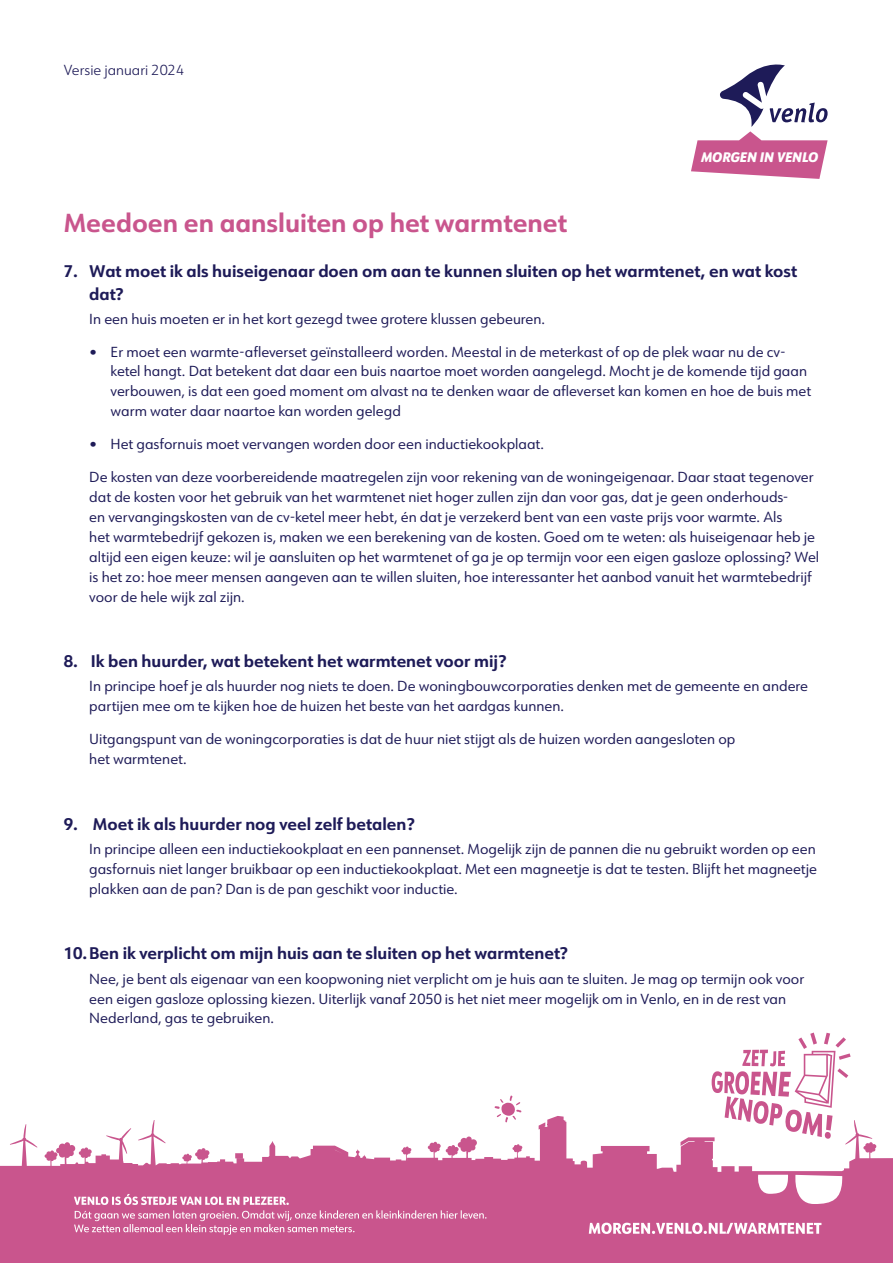
<style>
.page{position:relative;width:893px;height:1263px;background:#fff}
.page>*{position:absolute;margin:0;border:0;box-sizing:border-box;transform-origin:0 0}
.t1{font:700 25.5px "URW Form";color:#c9558d}
.t2{font:700 16.5px/23.1px "URW Form";color:#1e1b58}
.t3{font:14.25px/20px "URW Form";color:#1e1b58}
.t4{font:300 14.25px "URW Form";color:#1e1b58}
.t5{font:italic 800 13.5px "URW Form Semi Cond";color:#fff}
</style>
<div class="page">
<svg style="left:0;top:1095px;width:893px;height:168px;fill:#c9558d"></svg>
<svg style="left:589px;top:1223px;width:232px;height:11px"></svg>
<svg style="left:712px;top:1032px;width:139px;height:107px"></svg>
<svg style="left:74px;top:1194px;width:412px;height:41px;background:#d06c9c"></svg>
<svg style="left:691px;top:65px;width:137px;height:114px"></svg>
<p class="t4" style="left:64px;top:60px;width:122px">Versie januari 2024</p>
<p class="t5" style="left:701px;top:147px;width:119px">MORGEN IN VENLO</p>
<h1 class="t1" style="left:64px;top:205px;width:505px">Meedoen en aansluiten op het warmtenet</h1>
<p class="t2" style="left:89px;top:258px;width:709px;text-indent:-26px">7. Wat moet ik als huiseigenaar doen om aan te kunnen sluiten op het warmtenet, en wat kost dat?</p>
<p class="t3" style="left:89px;top:308px;width:457px">In een huis moeten er in het kort gezegd twee grotere klussen gebeuren.</p>
<p class="t3" style="left:111px;top:341px;width:702px;text-indent:-21px">• Er moet een warmte-afleverset geïnstalleerd worden. Meestal in de meterkast of op de plek waar nu de cv&shy;ketel hangt. Dat betekent dat daar een buis naartoe moet worden aangelegd. Mocht je de komende tijd gaan verbouwen, is dat een goed moment om alvast na te denken waar de afleverset kan komen en hoe de buis met warm water daar naartoe kan worden gelegd</p>
<p class="t3" style="left:89px;top:434px;width:456px">• Het gasfornuis moet vervangen worden door een inductiekookplaat.</p>
<p class="t3" style="left:89px;top:466px;width:731px">De kosten van deze voorbereidende maatregelen zijn voor rekening van de woningeigenaar. Daar staat tegenover dat de kosten voor het gebruik van het warmtenet niet hoger zullen zijn dan voor gas, dat je geen onderhouds-<br>en vervangingskosten van de cv-ketel meer hebt, én dat je verzekerd bent van een vaste prijs voor warmte. Als<br>het warmtebedrijf gekozen is, maken we een berekening van de kosten. Goed om te weten: als huiseigenaar heb je altijd een eigen keuze: wil je aansluiten op het warmtenet of ga je op termijn voor een eigen gasloze oplossing? Wel is het zo: hoe meer mensen aangeven aan te willen sluiten, hoe interessanter het aanbod vanuit het warmtebedrijf voor de hele wijk zal zijn.</p>
<p class="t2" style="left:64px;top:649px;width:444px">8. Ik ben huurder, wat betekent het warmtenet voor mij?</p>
<p class="t3" style="left:89px;top:676px;width:720px">In principe hoef je als huurder nog niets te doen. De woningbouwcorporaties denken met de gemeente en andere partijen mee om te kijken hoe de huizen het beste van het aardgas kunnen.</p>
<p class="t3" style="left:89px;top:728px;width:648px">Uitgangspunt van de woningcorporaties is dat de huur niet stijgt als de huizen worden aangesloten op het warmtenet.</p>
<p class="t2" style="left:64px;top:811px;width:352px">9. Moet ik als huurder nog veel zelf betalen?</p>
<p class="t3" style="left:89px;top:838px;width:729px;text-align:justify">In principe alleen een inductiekookplaat en een pannenset. Mogelijk zijn de pannen die nu gebruikt worden op een gasfornuis niet langer bruikbaar op een inductiekookplaat. Met een magneetje is dat te testen. Blijft het magneetje plakken aan de pan? Dan is de pan geschikt voor inductie.</p>
<p class="t2" style="left:64px;top:941px;width:505px">10.Ben ik verplicht om mijn huis aan te sluiten op het warmtenet?</p>
<p class="t3" style="left:89px;top:968px;width:717px">Nee, je bent als eigenaar van een koopwoning niet verplicht om je huis aan te sluiten. Je mag op termijn ook voor een eigen gasloze oplossing kiezen. Uiterlijk vanaf 2050 is het niet meer mogelijk om in Venlo, en in de rest van<br>Nederland, gas te gebruiken.</p>
</div>
